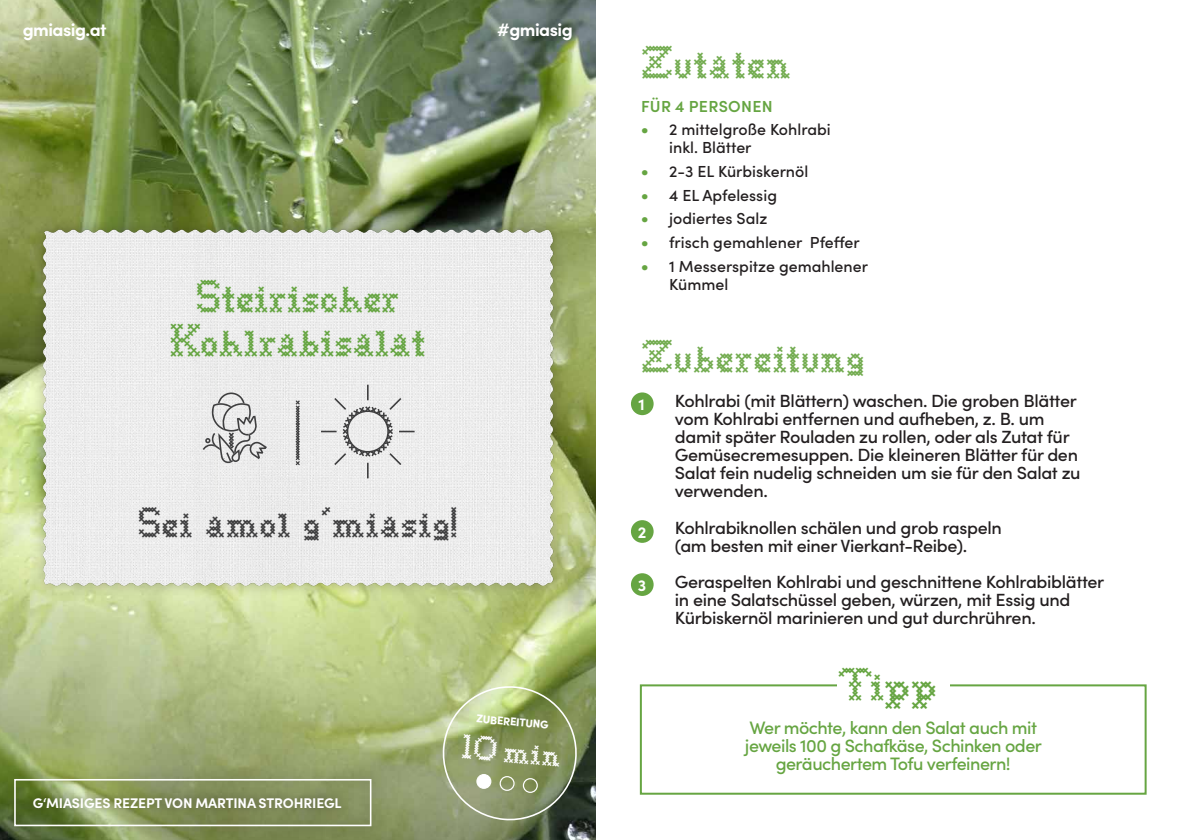
<style>
.page{position:relative;width:1191px;height:840px;background:#fff}
.page>*{position:absolute;margin:0;border:0;box-sizing:border-box;transform-origin:0 0}
.t1{font:42px/44px "Goodbye Crewel World NF";letter-spacing:-.02em;color:#66a542;text-align:center}
.t2{font:42px "Goodbye Crewel World NF";color:#73ac50}
.t3{font:38.8px "Goodbye Crewel World NF";color:#3e3e3f}
.t4{font:31.2px "Goodbye Crewel World NF";color:#fff}
.t5{font:500 18px/18px "Sofia Pro";letter-spacing:-.03em;color:#66a542;text-align:center}
.t6{font:700 18px "Sofia Pro";letter-spacing:-.03em;color:#fff}
.t7{font:500 17.6px/18px "Sofia Pro";letter-spacing:-.02em;color:#231f20}
.t8{font:500 16px/18px "Sofia Pro";color:#231f20}
.t9{font:600 16px "Sofia Pro";letter-spacing:.02em;color:#66a542}
.t10{font:700 16px "Sofia Pro";color:#fff}
.t11{font:700 14px "Sofia Pro";letter-spacing:-.01em;color:#fff}
.t12{font:900 11.2px "Sofia Pro";color:#fff}
.s1{font-size:18px;color:#66a542}
</style>
<div class="page">
<img style="left:0;top:0;width:595px;height:839px">
<div style="left:29px;top:216px;width:537px;height:383px;background:#231f20;opacity:.3"></div>
<img style="left:35px;top:217px;width:525px;height:384px">
<svg style="left:439px;top:682px;width:141px;height:140px;background:#909d6c"></svg>
<div style="left:631px;top:392px;width:22px;height:23px;background:#66a542;border-radius:50%"></div>
<div style="left:631px;top:520px;width:22px;height:22px;background:#66a542;border-radius:50%"></div>
<div style="left:631px;top:573px;width:22px;height:22px;background:#66a542;border-radius:50%"></div>
<div style="left:640px;top:684px;width:506px;height:110px;border:2px solid #66a542"></div>
<div style="left:837px;top:666px;width:112px;height:32px;background:#fff"></div>
<svg style="left:296px;top:400px;width:4px;height:65px"></svg>
<svg style="left:203px;top:392px;width:64px;height:71px"></svg>
<svg style="left:321px;top:384px;width:93px;height:94px"></svg>
<div style="left:2px;top:766px;width:382px;height:71px;background:#231f20;opacity:.5"></div>
<div style="left:14px;top:778px;width:357px;height:47px;border:2px solid #fff"></div>
<p class="t6" style="left:23px;top:16px;width:86px">gmiasig.at</p>
<p class="t6" style="left:497px;top:16px;width:77px">#gmiasig</p>
<h1 class="t1" style="left:169px;top:274px;width:258px">Steirischer<br>Kohlrabisalat</h1>
<h2 class="t3" style="left:137px;top:497px;width:322px">Sei amol g'miasig!</h2>
<p class="t11" style="left:33px;top:791px;width:310px">G‘MIASIGES REZEPT VON MARTINA STROHRIEGL</p>
<p class="t12" style="left:477px;top:709px;width:74px;rotate:5deg">ZUBEREITUNG</p>
<h3 class="t4" style="left:463px;top:725px;width:101px;rotate:5deg">10 min</h3>
<h1 class="t2" style="left:641px;top:35px;width:152px">Zutaten</h1>
<p class="t9" style="left:641px;top:94px;width:133px">FÜR 4 PERSONEN</p>
<p class="t8" style="left:669px;top:120px;width:163px;text-indent:-28px"><span class="s1">•</span> 2 mittelgroße Kohlrabi inkl. Blätter</p>
<p class="t8" style="left:641px;top:161px;width:169px"><span class="s1">•</span> 2-3 EL Kürbiskernöl</p>
<p class="t8" style="left:641px;top:185px;width:138px"><span class="s1">•</span> 4 EL Apfelessig</p>
<p class="t8" style="left:641px;top:209px;width:128px"><span class="s1">•</span> jodiertes Salz</p>
<p class="t8" style="left:641px;top:232px;width:220px"><span class="s1">•</span> frisch gemahlener Pfeffer</p>
<p class="t8" style="left:669px;top:256px;width:200px;text-indent:-28px"><span class="s1">•</span> 1 Messerspitze gemahlener<br>Kümmel</p>
<h1 class="t2" style="left:641px;top:329px;width:226px">Zubereitung</h1>
<p class="t10" style="left:638px;top:391px;width:8px">1</p>
<p class="t10" style="left:638px;top:519px;width:10px">2</p>
<p class="t10" style="left:638px;top:572px;width:10px">3</p>
<p class="t7" style="left:675px;top:391px;width:407px">Kohlrabi (mit Blättern) waschen. Die groben Blätter vom Kohlrabi entfernen und aufheben, z. B. um damit später Rouladen zu rollen, oder als Zutat für Gemüsecremesuppen. Die kleineren Blätter für den Salat fein nudelig schneiden um sie für den Salat zu verwenden.</p>
<p class="t7" style="left:675px;top:517px;width:328px">Kohlrabiknollen schälen und grob raspeln (am besten mit einer Vierkant-Reibe).</p>
<p class="t7" style="left:675px;top:571px;width:431px">Geraspelten Kohlrabi und geschnittene Kohlrabiblätter in eine Salatschüssel geben, würzen, mit Essig und<br>Kürbiskernöl marinieren und gut durchrühren.</p>
<h1 class="t1" style="left:837px;top:661px;width:101px">Tipp</h1>
<p class="t5" style="left:745px;top:717px;width:298px">Wer möchte, kann den Salat auch mit jeweils 100 g Schafkäse, Schinken oder geräuchertem Tofu verfeinern!</p>
</div>
